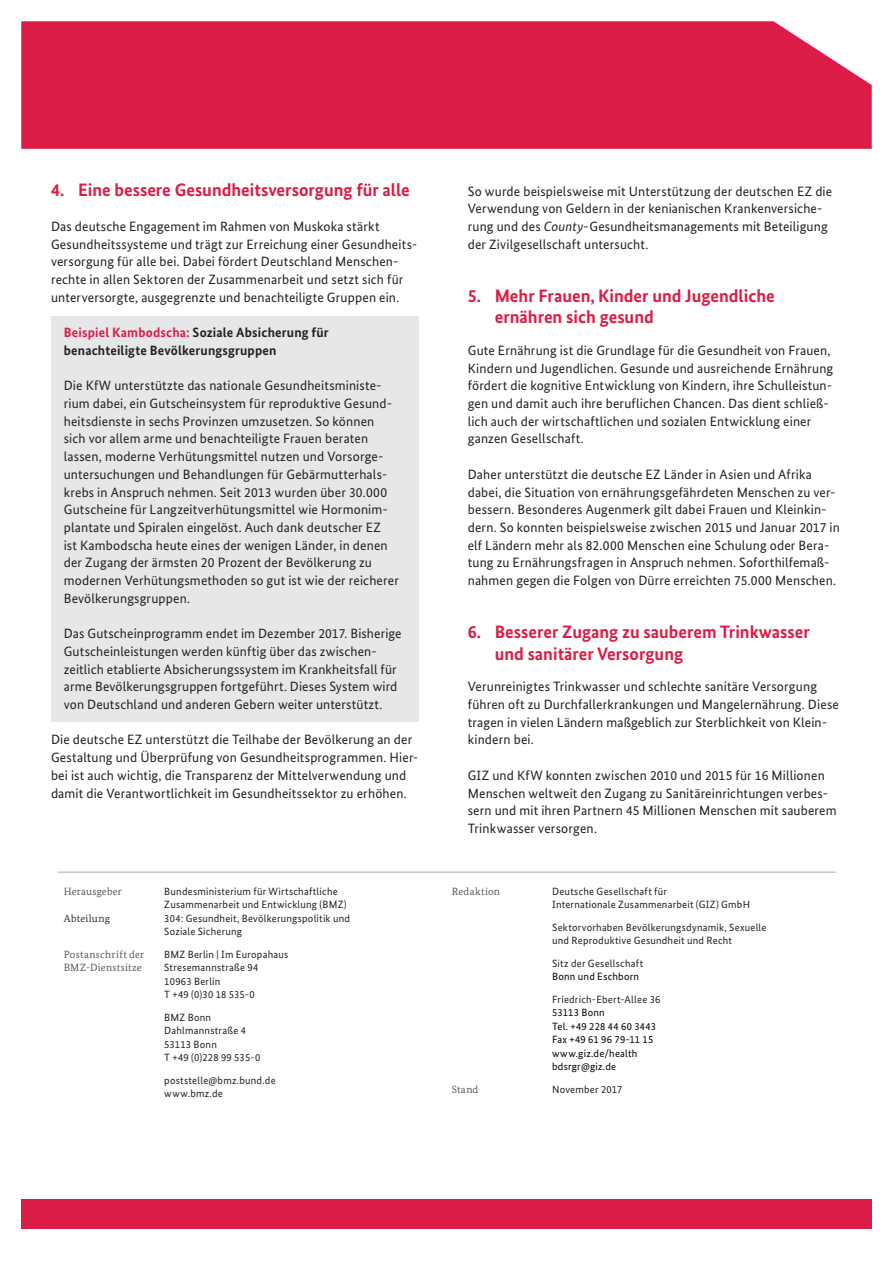
<style>
.page{position:relative;width:893px;height:1263px;background:#fff}
.page>*{position:absolute;margin:0;border:0;box-sizing:border-box;transform-origin:0 0}
.t1{font:700 18px/21.6px "Bundes Sans";color:#db1c46}
.Paragraph{font:13.5px/17.7px "Bundes Sans";letter-spacing:.01em;color:#231f20}
.Paragraph-2{font:700 13.5px/17.7px "Bundes Sans";letter-spacing:.015em;color:#231f20}
.Imprint{font:10.5px/13.5px "Bundes Sans";letter-spacing:.02em;color:#231f20}
.Imprint-2{font:10.5px/13.5px "Bundes Sans";letter-spacing:.02em;color:#000}
.Imprint-3{font:10.5px "Bundes Serif";letter-spacing:.025em;color:#57585a}
.Imprint-4{font:10.5px "Bundes Serif";letter-spacing:.025em;color:#333}
.s1{color:#db1c46}
.s2{font-style:italic}
.s3{color:#000}
.s4{color:#231f20}
</style>
<div class="page">
<div style="left:21px;top:21px;width:851px;height:128px;background:#db1c46"></div>
<hr style="left:57px;top:872px;width:779px;height:1px;background:#aaabaf">
<div style="left:21px;top:1199px;width:851px;height:30px;background:#db1c46"></div>
<div style="left:51px;top:316px;width:368px;height:406px;background:#e6e7e9"></div>
<p class="t1" style="left:51px;top:178px;width:360px">4. Eine bessere Gesundheitsversorgung für alle</p>
<p class="Paragraph" style="left:51px;top:217px;width:368px">Das deutsche Engagement im Rahmen von Muskoka stärkt Gesundheitssysteme und trägt zur Erreichung einer Gesundheits&shy;versorgung für alle bei. Dabei fördert Deutschland Menschen&shy;rechte in allen Sektoren der Zusammenarbeit und setzt sich für unterversorgte, ausgegrenzte und benachteiligte Gruppen ein.</p>
<p class="Paragraph-2" style="left:64px;top:324px;width:266px"><span class="s1">Beispiel Kambodscha:</span> Soziale Absicherung für benachteiligte Bevölkerungsgruppen</p>
<p class="Paragraph" style="left:64px;top:377px;width:337px">Die KfW unterstützte das nationale Gesundheitsministe&shy;rium dabei, ein Gutscheinsystem für reproduktive Gesund&shy;heitsdienste in sechs Provinzen umzusetzen. So können sich vor allem arme und benachteiligte Frauen beraten lassen, moderne Verhütungsmittel nutzen und Vorsorge&shy;untersuchungen und Behandlungen für Gebärmutterhals&shy;krebs in Anspruch nehmen. Seit 2013 wurden über 30.000<br>Gutscheine für Langzeitverhütungsmittel wie Hormonim&shy;plantate und Spiralen eingelöst. Auch dank deutscher EZ<br>ist Kambodscha heute eines der wenigen Länder, in denen der Zugang der ärmsten 20 Prozent der Bevölkerung zu modernen Verhütungsmethoden so gut ist wie der reicherer Bevölkerungsgruppen.</p>
<p class="Paragraph" style="left:64px;top:624px;width:339px">Das Gutscheinprogramm endet im Dezember 2017. Bisherige Gutscheinleistungen werden künftig über das zwischen&shy;zeitlich etablierte Absicherungssystem im Krankheitsfall für arme Bevölkerungsgruppen fortgeführt. Dieses System wird von Deutschland und anderen Gebern weiter unterstützt.</p>
<p class="Paragraph" style="left:51px;top:731px;width:369px">Die deutsche EZ unterstützt die Teilhabe der Bevölkerung an der Gestaltung und Überprüfung von Gesundheitsprogrammen. Hier&shy;bei ist auch wichtig, die Transparenz der Mittelverwendung und damit die Verantwortlichkeit im Gesundheitssektor zu erhöhen.</p>
<p class="Imprint-3" style="left:64px;top:885px;width:60px">Herausgeber</p>
<p class="Imprint" style="left:164px;top:884px;width:184px">Bundesministerium für Wirtschaftliche<br>Zusammenarbeit und Entwicklung (BMZ)</p>
<p class="Imprint-4" style="left:64px;top:912px;width:48px">Abteilung</p>
<p class="Imprint" style="left:164px;top:911px;width:187px">304: Gesundheit, Bevölkerungspolitik und<br>Soziale Sicherung</p>
<p class="Imprint-3" style="left:64px;top:948px;width:82px">Postanschrift der</p>
<p class="Imprint" style="left:164px;top:947px;width:125px">BMZ Berlin | Im Europahaus</p>
<p class="Imprint-3" style="left:64px;top:961px;width:80px">BMZ-Dienstsitze</p>
<p class="Imprint" style="left:164px;top:961px;width:96px">Stresemannstraße 94<br>10963 Berlin<br>T +49 (0)30 18 535-0</p>
<p class="Imprint" style="left:164px;top:1010px;width:98px">BMZ Bonn<br>Dahlmannstraße 4<br>53113 Bonn<br>T +49 (0)228 99 535-0</p>
<p class="Imprint" style="left:164px;top:1073px;width:113px">poststelle@bmz.bund.de www.bmz.de</p>
<p class="Paragraph" style="left:468px;top:182px;width:366px">So wurde beispielsweise mit Unterstützung der deutschen EZ die Verwendung von Geldern in der kenianischen Krankenversiche&shy;rung und des <span class="s2">County</span>-Gesundheitsmanagements mit Beteiligung der Zivilgesellschaft untersucht.</p>
<p class="t1" style="left:495px;top:285px;width:282px;text-indent:-27px">5. Mehr Frauen, Kinder und Jugendliche ernähren sich gesund</p>
<p class="Paragraph" style="left:468px;top:341px;width:367px">Gute Ernährung ist die Grundlage für die Gesundheit von Frauen, Kindern und Jugendlichen. Gesunde und ausreichende Ernährung fördert die kognitive Entwicklung von Kindern, ihre Schulleistun&shy;gen und damit auch ihre beruflichen Chancen. Das dient schließ&shy;lich auch der wirtschaftlichen und sozialen Entwicklung einer ganzen Gesellschaft.</p>
<p class="Paragraph" style="left:468px;top:465px;width:374px">Daher unterstützt die deutsche EZ Länder in Asien und Afrika dabei, die Situation von ernährungsgefährdeten Menschen zu ver&shy;bessern. Besonderes Augenmerk gilt dabei Frauen und Kleinkin&shy;dern. So konnten beispielsweise zwischen 2015 und Januar 2017 in elf Ländern mehr als 82.000 Menschen eine Schulung oder Bera&shy;tung zu Ernährungsfragen in Anspruch nehmen. Soforthilfemaß&shy;nahmen gegen die Folgen von Dürre erreichten 75.000 Menschen.</p>
<p class="t1" style="left:495px;top:621px;width:317px;text-indent:-27px">6. Besserer Zugang zu sauberem Trinkwasser und sanitärer Versorgung</p>
<p class="Paragraph" style="left:468px;top:678px;width:373px">Verunreinigtes Trinkwasser und schlechte sanitäre Versorgung führen oft zu Durchfallerkrankungen und Mangelernährung. Diese tragen in vielen Ländern maßgeblich zur Sterblichkeit von Klein&shy;kindern bei.</p>
<p class="Paragraph" style="left:468px;top:766px;width:370px">GIZ und KfW konnten zwischen 2010 und 2015 für 16 Millionen Menschen weltweit den Zugang zu Sanitäreinrichtungen verbes&shy;sern und mit ihren Partnern 45 Millionen Menschen mit sauberem Trinkwasser versorgen.</p>
<p class="Imprint-3" style="left:452px;top:885px;width:50px">Redaktion</p>
<p class="Imprint" style="left:552px;top:884px;width:199px">Deutsche Gesellschaft für<br>Internationale Zusammenarbeit (GIZ) GmbH</p>
<p class="Imprint" style="left:552px;top:920px;width:216px">Sektorvorhaben Bevölkerungsdynamik, Sexuelle und Reproduktive Gesundheit und Recht</p>
<p class="Imprint" style="left:552px;top:956px;width:93px">Sitz der Gesellschaft<br><span class="s3">Bonn und Eschborn</span></p>
<p class="Imprint-2" style="left:552px;top:992px;width:110px"><span class="s4">Friedrich-Ebert-Allee 36<br></span>53113 Bonn<br>Tel. +49 228 44 60 3443<br>Fax +49 61 96 79-11 15 www.giz.de/health bdsrgr@giz.de</p>
<p class="Imprint-3" style="left:452px;top:1083px;width:28px">Stand</p>
<p class="Imprint" style="left:552px;top:1082px;width:72px">November 2017</p>
</div>
